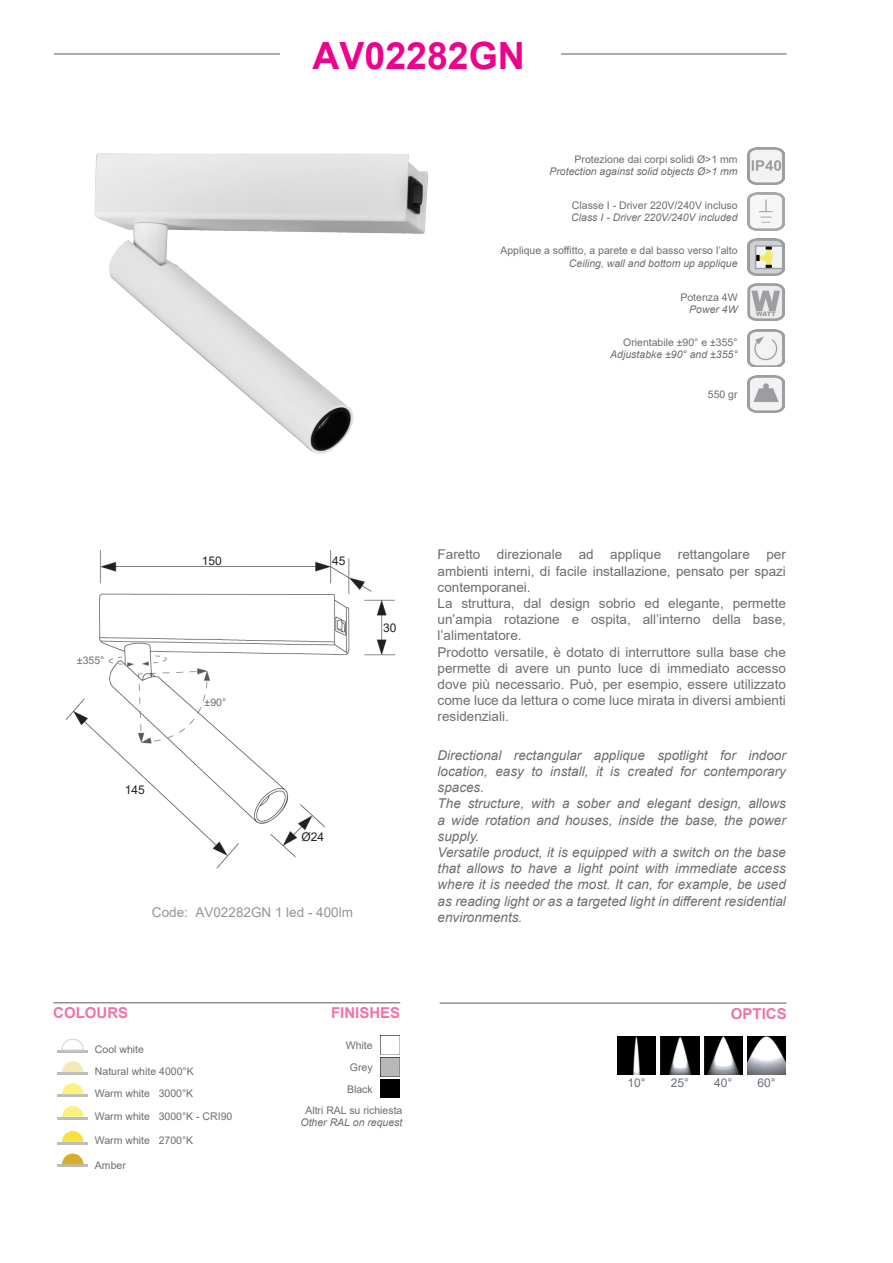
<style>
.page{position:relative;width:893px;height:1263px;background:#fff}
.page>*{position:absolute;margin:0;border:0;box-sizing:border-box;transform-origin:0 0}
.t1{font:700 37.5px "Arial";color:#ed028c}
.t2{font:700 15px "Arial";color:#f171ab}
.t3{font:13.5px/16.2px "Arial";color:#6c6d70}
.t4{font:italic 13.5px/16.2px "Arial";color:#6c6d70}
.t5{font:13.5px "Arial";color:#939598}
.t6{font:12px "Arial";color:#231f20}
.t7{font:12px "Arial";color:#6c6d70}
.t8{font:10.5px/22px "Arial";color:#6c6d70;text-align:justify}
.t9{font:italic 10.5px "Arial";color:#6c6d70}
.t10{font:10.5px "Arial";color:#6d6d70}
</style>
<div class="page">
<hr style="left:54px;top:53px;width:733px;height:2px;background:#6c6d70">
<div style="left:280px;top:35px;width:281px;height:41px;background:#fff"></div>
<img style="left:747px;top:147px;width:37px;height:37px">
<img style="left:747px;top:193px;width:37px;height:37px">
<img style="left:747px;top:238px;width:37px;height:38px">
<img style="left:747px;top:284px;width:37px;height:37px">
<img style="left:747px;top:330px;width:38px;height:37px">
<img style="left:747px;top:375px;width:37px;height:37px">
<hr style="left:53px;top:1002px;width:347px;height:1px;background:#6c6d70">
<hr style="left:440px;top:1002px;width:347px;height:2px;background:#6c6d70">
<img style="left:747px;top:1036px;width:39px;height:39px">
<img style="left:704px;top:1036px;width:38px;height:39px">
<img style="left:661px;top:1036px;width:38px;height:39px">
<img style="left:617px;top:1036px;width:39px;height:39px">
<img style="left:381px;top:1079px;width:18px;height:19px">
<img style="left:94px;top:153px;width:334px;height:301px">
<img style="left:66px;top:550px;width:329px;height:318px">
<hr style="left:57px;top:1050px;width:31px;height:3px;background:#bcbdc0">
<hr style="left:57px;top:1072px;width:31px;height:3px;background:#bcbdc0">
<hr style="left:57px;top:1094px;width:31px;height:3px;background:#bcbdc0">
<svg style="left:61px;top:1038px;width:23px;height:12px"></svg>
<svg style="left:62px;top:1061px;width:21px;height:11px"></svg>
<svg style="left:62px;top:1083px;width:21px;height:11px"></svg>
<hr style="left:57px;top:1117px;width:31px;height:2px;background:#bcbdc0">
<svg style="left:62px;top:1106px;width:21px;height:11px"></svg>
<hr style="left:57px;top:1164px;width:31px;height:3px;background:#bcbdc0">
<hr style="left:57px;top:1142px;width:31px;height:3px;background:#bcbdc0">
<svg style="left:62px;top:1131px;width:21px;height:11px"></svg>
<svg style="left:62px;top:1153px;width:21px;height:11px"></svg>
<div style="left:75px;top:653px;width:32px;height:14px;background:#fff"></div>
<h1 class="t1" style="left:312px;top:29px;width:214px">AV02282GN</h1>
<p class="t8" style="left:574px;top:148px;width:165px">Protezione dai corpi solidi Ø&gt;1 mm</p>
<p class="t8" style="left:572px;top:194px;width:167px">Classe I - Driver 220V/240V incluso</p>
<p class="t9" style="left:549px;top:165px;width:190px">Protection against solid objects Ø&gt;1 mm</p>
<p class="t9" style="left:571px;top:211px;width:168px">Class I - Driver 220V/240V included</p>
<p class="t8" style="left:500px;top:239px;width:239px">Applique a soffitto, a parete e dal basso verso l’alto</p>
<p class="t9" style="left:569px;top:257px;width:170px">Ceiling, wall and bottom up applique</p>
<p class="t8" style="left:680px;top:286px;width:59px">Potenza 4W</p>
<p class="t8" style="left:623px;top:332px;width:116px">Orientabile ±90° e ±355°</p>
<p class="t9" style="left:689px;top:303px;width:50px">Power 4W</p>
<p class="t9" style="left:610px;top:347px;width:129px">Adjustabke ±90° and ±355°</p>
<p class="t8" style="left:708px;top:383px;width:31px">550 gr</p>
<p class="t10" style="left:77px;top:653px;width:29px">±355°</p>
<p class="t6" style="left:202px;top:553px;width:22px">150</p>
<p class="t6" style="left:332px;top:553px;width:15px">45</p>
<p class="t10" style="left:205px;top:695px;width:23px">±90°</p>
<p class="t6" style="left:383px;top:620px;width:15px">30</p>
<p class="t6" style="left:125px;top:781px;width:22px">145</p>
<p class="t6" style="left:301px;top:828px;width:24px">Ø24</p>
<p class="t5" style="left:152px;top:903px;width:203px">Code: AV02282GN 1 led - 400lm</p>
<p class="t3" style="left:438px;top:546px;width:350px">Faretto direzionale ad applique rettangolare per ambienti interni, di facile installazione, pensato per spazi contemporanei.<br>La struttura, dal design sobrio ed elegante, permette un’ampia rotazione e ospita, all’interno della base, l’alimentatore.<br>Prodotto versatile, è dotato di interruttore sulla base che permette di avere un punto luce di immediato accesso dove più necessario. Può, per esempio, essere utilizzato come luce da lettura o come luce mirata in diversi ambienti residenziali.</p>
<p class="t4" style="left:438px;top:747px;width:350px">Directional rectangular applique spotlight for indoor location, easy to install, it is created for contemporary spaces.<br>The structure, with a sober and elegant design, allows a wide rotation and houses, inside the base, the power supply.<br>Versatile product, it is equipped with a switch on the base that allows to have a light point with immediate access where it is needed the most. It can, for example, be used as reading light or as a targeted light in different residential environments.</p>
<p class="t2" style="left:53px;top:1002px;width:76px">COLOURS</p>
<p class="t2" style="left:331px;top:1002px;width:71px">FINISHES</p>
<p class="t2" style="left:731px;top:1003px;width:57px">OPTICS</p>
<p class="t8" style="left:95px;top:1039px;width:51px">Cool white</p>
<p class="t8" style="left:95px;top:1082px;width:100px">Warm white 3000°K</p>
<p class="t8" style="left:95px;top:1106px;width:139px">Warm white 3000°K - CRI90</p>
<p class="t8" style="left:95px;top:1129px;width:100px">Warm white 2700°K</p>
<p class="t8" style="left:95px;top:1154px;width:32px">Amber</p>
<p class="t8" style="left:95px;top:1061px;width:100px">Natural white 4000°K</p>
<p class="t8" style="left:346px;top:1034px;width:28px">White Grey Black</p>
<p class="t8" style="left:305px;top:1100px;width:99px">Altri RAL su richiesta</p>
<p class="t9" style="left:300px;top:1116px;width:103px">Other RAL on request</p>
<p class="t7" style="left:627px;top:1074px;width:20px">10°</p>
<p class="t7" style="left:671px;top:1074px;width:20px">25°</p>
<p class="t7" style="left:714px;top:1074px;width:20px">40°</p>
<p class="t7" style="left:758px;top:1074px;width:20px">60°</p>
</div>
